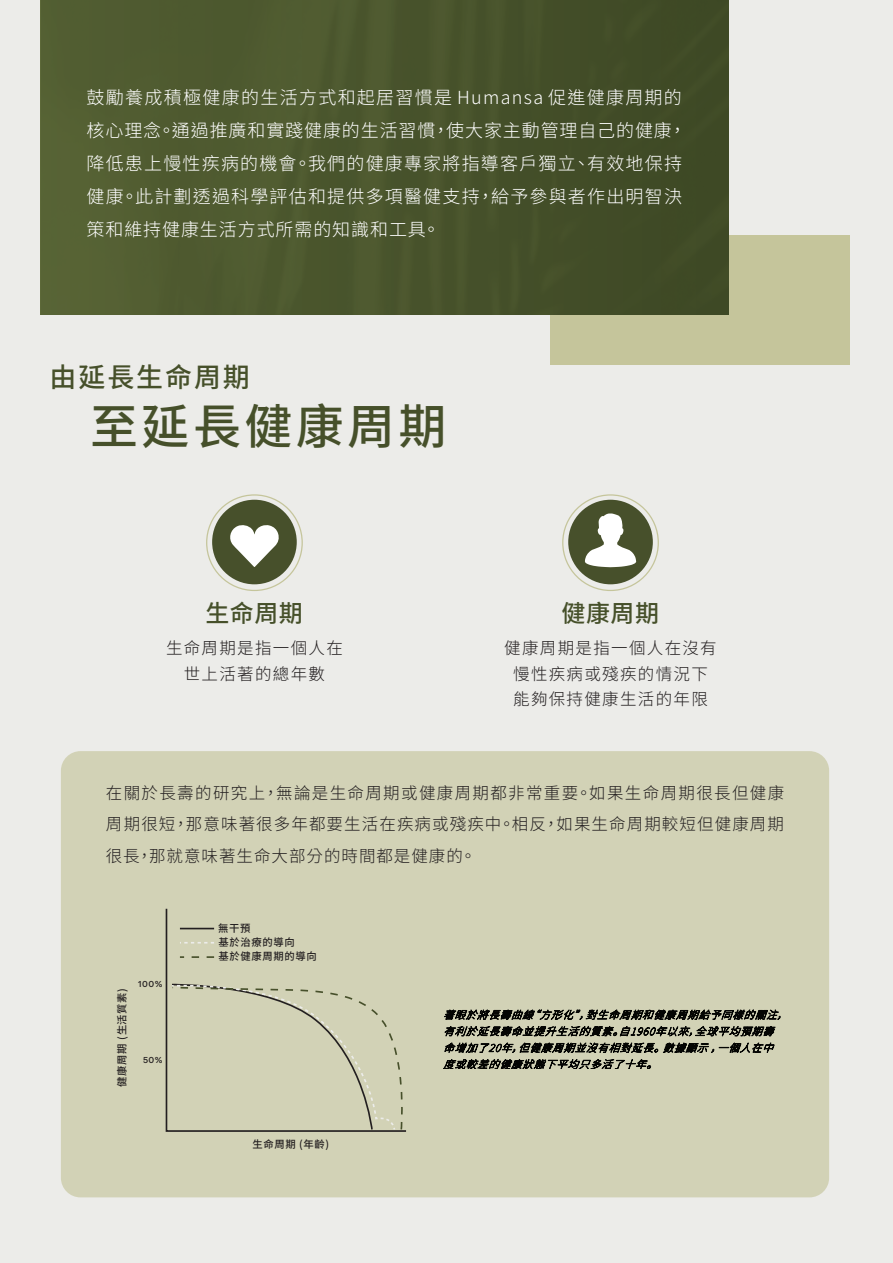
<style>
.page{position:relative;width:893px;height:1263px;background:#ecece9}
.page>*{position:absolute;margin:0;border:0;box-sizing:border-box;transform-origin:0 0}
.t1{font:500 48px "Noto Sans TC";letter-spacing:.07em;color:#46502a}
.t2{font:500 27px "Noto Sans TC";letter-spacing:.07em;color:#46502a}
.t3{font:500 24px "Noto Sans TC";letter-spacing:.02em;color:#46502a}
.t4{font:300 18px/33px "Noto Sans TC";letter-spacing:.065em;color:#fff}
.t5{font:300 16.5px/25.5px "Noto Sans TC";letter-spacing:.08em;color:#231f20;text-align:center}
.t6{font:500 10.35px/14.1px "Noto Sans TC";letter-spacing:.06em;color:#231f20}
.t7{font:500 8.55px "Beausite Classic";color:#231f20}
</style>
<div class="page">
<div style="left:551px;top:236px;width:299px;height:129px;background:#c5c59b"></div>
<img style="left:41px;top:0;width:687px;height:315px">
<div style="left:61px;top:751px;width:768px;height:446px;background:#d2d2b6;border-radius:20px"></div>
<svg style="left:165px;top:908px;width:241px;height:224px"></svg>
<svg style="left:170px;top:983px;width:236px;height:148px"></svg>
<hr style="left:180px;top:928px;width:34px;height:1px;background:#231f20">
<svg style="left:180px;top:942px;width:34px;height:1px"></svg>
<svg style="left:180px;top:956px;width:34px;height:2px"></svg>
<div style="left:212px;top:500px;width:85px;height:84px;background:#47502b;border-radius:50%"></div>
<svg style="left:230px;top:525px;width:49px;height:42px"></svg>
<div style="left:568px;top:500px;width:85px;height:84px;background:#47502b;border-radius:50%"></div>
<svg style="left:585px;top:513px;width:51px;height:54px"></svg>
<svg style="left:444px;top:1059px;width:207px;height:10px"></svg>
<svg style="left:445px;top:1043px;width:329px;height:10px"></svg>
<svg style="left:445px;top:1026px;width:330px;height:10px"></svg>
<svg style="left:444px;top:1010px;width:336px;height:10px"></svg>
<p class="t4" style="left:87px;top:82px;width:601px">鼓勵養成積極健康的生活方式和起居習慣是 Humansa 促進健康周期的核心理念。通過推廣和實踐健康的生活習慣，使大家主動管理自己的健康，降低患上慢性疾病的機會。我們的健康專家將指導客戶獨立、有效地保持健康。此計劃透過科學評估和提供多項醫健支持，給予參與者作出明智決策和維持健康生活方式所需的知識和工具。</p>
<h2 class="t2" style="left:50px;top:362px;width:202px">由延長生命周期</h2>
<h1 class="t1" style="left:90px;top:399px;width:358px">至延長健康周期</h1>
<h3 class="t3" style="left:205px;top:599px;width:99px">生命周期</h3>
<p class="t5" style="left:166px;top:636px;width:178px">生命周期是指一個人在世上活著的總年數</p>
<h3 class="t3" style="left:561px;top:599px;width:99px">健康周期</h3>
<p class="t5" style="left:504px;top:636px;width:214px">健康周期是指一個人在沒有慢性疾病或殘疾的情況下能夠保持健康生活的年限</p>
<p class="t5" style="left:106px;top:777px;width:680px;line-height:31.5px;text-align:justify">在關於長壽的研究上，無論是生命周期或健康周期都非常重要。如果生命周期很長但健康周期很短，那意味著很多年都要生活在疾病或殘疾中。相反，如果生命周期較短但健康周期很長，那就意味著生命大部分的時間都是健康的。</p>
<p class="t6" style="left:115px;top:1087px;width:100px;rotate:-90deg">健康周期 (生活質素)</p>
<p class="t7" style="left:138px;top:978px;width:26px">100%</p>
<p class="t7" style="left:143px;top:1054px;width:21px">50%</p>
<p class="t6" style="left:218px;top:921px;width:100px">無干預<br>基於治療的導向<br>基於健康周期的導向</p>
<p class="t6" style="left:252px;top:1138px;width:78px">生命周期 (年齡)</p>
</div>
